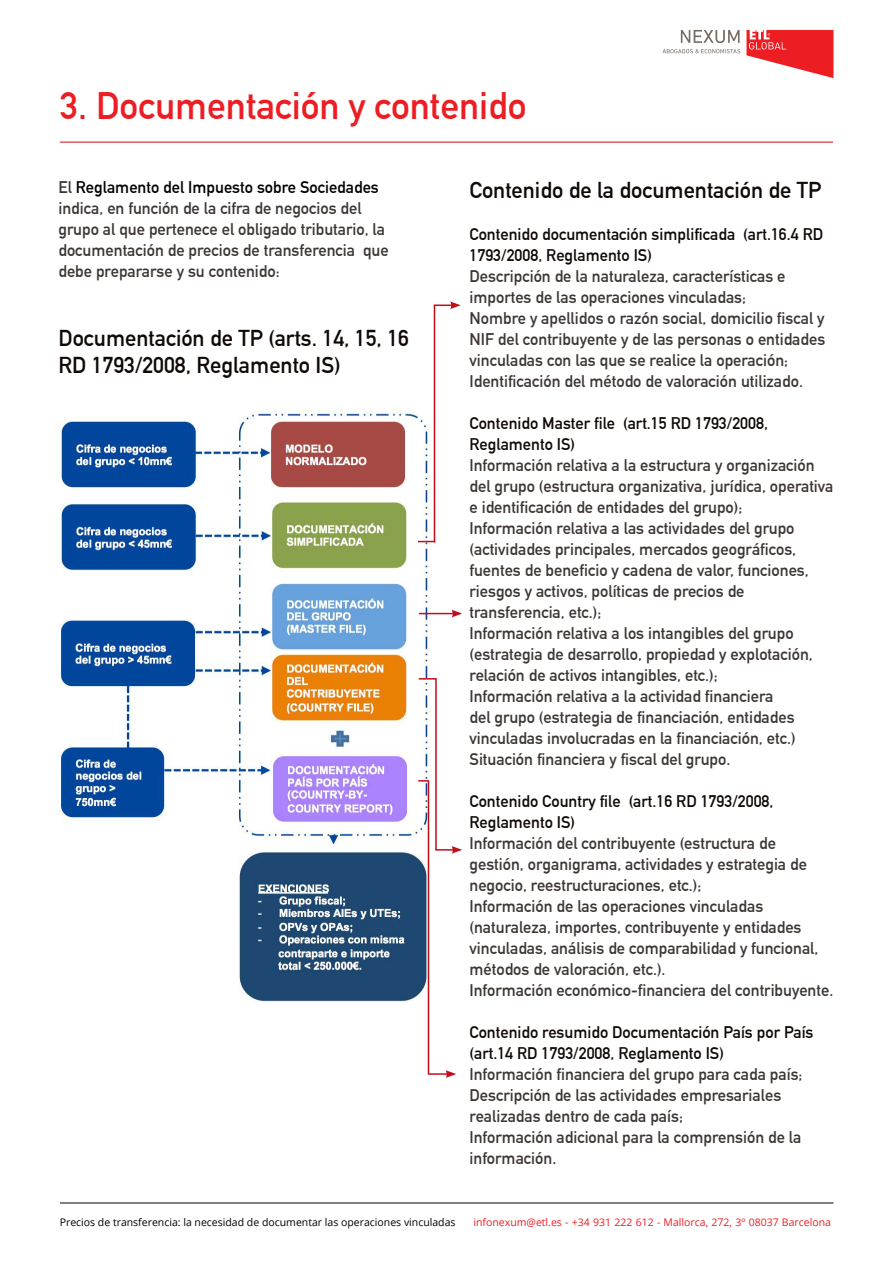
<style>
.page{position:relative;width:893px;height:1263px;background:#fff}
.page>*{position:absolute;margin:0;border:0;box-sizing:border-box;transform-origin:0 0}
.t1{font:700 37.5px "DIN Alternate";color:#ed1d24}
.t2{font:700 22.5px/27px "DIN Alternate";color:#100906}
.t3{font:700 16.5px/21px "DIN Alternate";color:#3c3633}
.t4{font:700 16.5px/21px "DIN Alternate";color:#100906}
.t5{font:10.5px "Open Sans";color:#000}
.t6{font:10.5px "Open Sans";color:#ed1d24}
.s1{color:#000}
</style>
<div class="page">
<hr style="left:60px;top:1202px;width:773px;height:1px;background:#000">
<svg style="left:681px;top:30px;width:59px;height:13px"></svg>
<svg style="left:746px;top:30px;width:87px;height:48px"></svg>
<svg style="left:662px;top:49px;width:78px;height:4px"></svg>
<img style="left:55px;top:378px;width:398px;height:647px">
<hr style="left:60px;top:142px;width:773px;height:1px;background:#c20e1a">
<hr style="left:419px;top:613px;width:35px;height:1px;background:#c20e1a">
<svg style="left:452px;top:610px;width:10px;height:7px"></svg>
<svg style="left:419px;top:678px;width:16px;height:2px"></svg>
<svg style="left:419px;top:780px;width:9px;height:2px"></svg>
<hr style="left:434px;top:305px;width:1px;height:237px;background:#c20e1a">
<hr style="left:428px;top:781px;width:1px;height:293px;background:#c20e1a">
<hr style="left:435px;top:678px;width:2px;height:172px;background:#c20e1a">
<svg style="left:435px;top:846px;width:27px;height:8px"></svg>
<svg style="left:434px;top:301px;width:27px;height:8px"></svg>
<svg style="left:429px;top:1070px;width:27px;height:8px"></svg>
<svg style="left:418px;top:541px;width:16px;height:1px"></svg>
<h1 class="t1" style="left:60px;top:77px;width:468px">3. Documentación y contenido</h1>
<p class="t3" style="left:58px;top:176px;width:332px">El <span class="s1">Reglamento del Impuesto sobre Sociedades </span>indica, en función de la cifra de negocios del grupo al que pertenece el obligado tributario, la documentación de precios de transferencia que debe prepararse y su contenido:</p>
<h2 class="t2" style="left:58px;top:323px;width:352px">Documentación de TP (arts. 14, 15, 16<br>RD 1793/2008, Reglamento IS)</h2>
<h2 class="t2" style="left:470px;top:175px;width:353px">Contenido de la documentación de TP</h2>
<p class="t4" style="left:470px;top:222px;width:355px">Contenido documentación simplificada (art.16.4 RD<br>1793/2008, Reglamento IS)</p>
<p class="t3" style="left:470px;top:264px;width:357px">Descripción de la naturaleza, características e importes de las operaciones vinculadas;<br>Nombre y apellidos o razón social, domicilio fiscal y NIF del contribuyente y de las personas o entidades vinculadas con las que se realice la operación; Identificación del método de valoración utilizado.</p>
<p class="t4" style="left:470px;top:411px;width:300px">Contenido Master file (art.15 RD 1793/2008,<br>Reglamento IS)</p>
<p class="t3" style="left:470px;top:453px;width:365px">Información relativa a la estructura y organización del grupo (estructura organizativa, jurídica, operativa e identificación de entidades del grupo);<br>Información relativa a las actividades del grupo (actividades principales, mercados geográficos, fuentes de beneficio y cadena de valor, funciones, riesgos y activos, políticas de precios de transferencia, etc.);<br>Información relativa a los intangibles del grupo (estrategia de desarrollo, propiedad y explotación, relación de activos intangibles, etc.);<br>Información relativa a la actividad financiera<br>del grupo (estrategia de financiación, entidades vinculadas involucradas en la financiación, etc.)<br>Situación financiera y fiscal del grupo.</p>
<p class="t4" style="left:470px;top:789px;width:305px">Contenido Country file (art.16 RD 1793/2008,<br>Reglamento IS)</p>
<p class="t3" style="left:470px;top:831px;width:365px">Información del contribuyente (estructura de gestión, organigrama, actividades y estrategia de negocio, reestructuraciones, etc.);<br>Información de las operaciones vinculadas (naturaleza, importes, contribuyente y entidades vinculadas, análisis de comparabilidad y funcional, métodos de valoración, etc.).<br>Información económico-financiera del contribuyente.</p>
<p class="t4" style="left:470px;top:1020px;width:345px">Contenido resumido Documentación País por País (art.14 RD 1793/2008, Reglamento IS)</p>
<p class="t3" style="left:470px;top:1062px;width:334px">Información financiera del grupo para cada país; Descripción de las actividades empresariales realizadas dentro de cada país;<br>Información adicional para la comprensión de la información.</p>
<p class="t5" style="left:60px;top:1215px;width:397px">Precios de transferencia: la necesidad de documentar las operaciones vinculadas</p>
<p class="t6" style="left:473px;top:1215px;width:359px">infonexum@etl.es - +34 931 222 612 - Mallorca, 272, 3º 08037 Barcelona</p>
</div>
